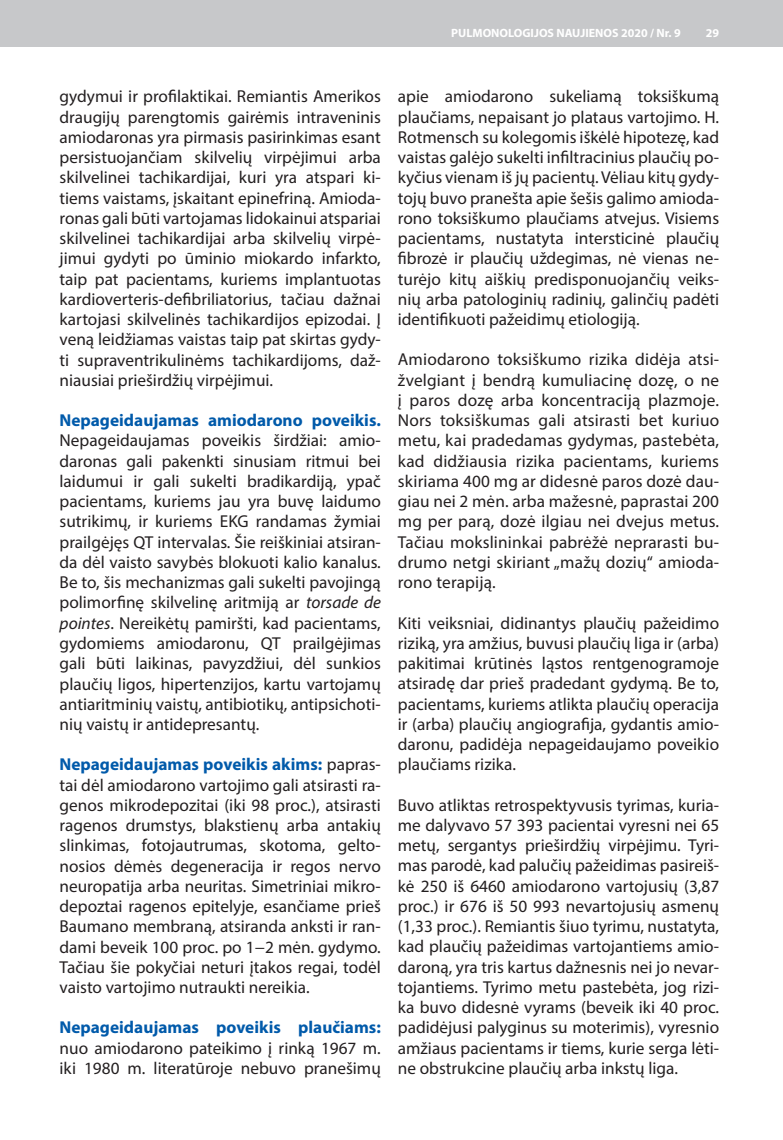
<style>
.page{position:relative;width:783px;height:1140px;background:#fff}
.page>*{position:absolute;margin:0;border:0;box-sizing:border-box;transform-origin:0 0}
.t1{font:17.25px/20.2px "Myriad Pro";color:#231f20;text-align:justify}
.t2{font:700 17.25px "Myriad Pro";color:#015aaa}
.t3{font:700 12px "Myriad Pro";color:#fff}
.s1{font-style:italic}
.s2{font-weight:700;color:#015aaa}
</style>
<div class="page">
<div style="left:0;top:0;width:782px;height:47px;background:#c7c8ca"></div>
<p class="t3" style="left:451px;top:25px;width:231px">PULMONOLOGIJOS NAUJIENOS 2020 / Nr. 9</p>
<p class="t3" style="left:705px;top:25px;width:15px">29</p>
<p class="t1" style="left:60px;top:86px;width:323px">gydymui ir profilaktikai. Remiantis Amerikos draugijų parengtomis gairėmis intraveninis amiodaronas yra pirmasis pasirinkimas esant persistuojančiam skilvelių virpėjimui arba skilvelinei tachikardijai, kuri yra atspari ki&shy;tiems vaistams, įskaitant epinefriną. Amioda&shy;ronas gali būti vartojamas lidokainui atspariai skilvelinei tachikardijai arba skilvelių virpė&shy;jimui gydyti po ūminio miokardo infarkto, taip pat pacientams, kuriems implantuotas kardioverteris-defibriliatorius, tačiau dažnai kartojasi skilvelinės tachikardijos epizodai. Į veną leidžiamas vaistas taip pat skirtas gydy&shy;ti supraventrikulinėms tachikardijoms, daž&shy;niausiai prieširdžių virpėjimui.</p>
<p class="t2" style="left:60px;top:409px;width:323px">Nepageidaujamas amiodarono poveikis.</p>
<p class="t1" style="left:60px;top:430px;width:323px">Nepageidaujamas poveikis širdžiai: amio&shy;daronas gali pakenkti sinusiam ritmui bei laidumui ir gali sukelti bradikardiją, ypač pacientams, kuriems jau yra buvę laidumo sutrikimų, ir kuriems EKG randamas žymiai prailgėjęs QT intervalas. Šie reiškiniai atsiran&shy;da dėl vaisto savybės blokuoti kalio kanalus.<br>Be to, šis mechanizmas gali sukelti pavojingą polimorfinę skilvelinę aritmiją ar <span class="s1">torsade de pointes</span>. Nereikėtų pamiršti, kad pacientams, gydomiems amiodaronu, QT prailgėjimas gali būti laikinas, pavyzdžiui, dėl sunkios plaučių ligos, hipertenzijos, kartu vartojamų antiaritminių vaistų, antibiotikų, antipsichoti&shy;nių vaistų ir antidepresantų.</p>
<p class="t1" style="left:60px;top:754px;width:323px"><span class="s2">Nepageidaujamas poveikis akims:</span> papras&shy;tai dėl amiodarono vartojimo gali atsirasti ra&shy;genos mikrodepozitai (iki 98 proc.), atsirasti ragenos drumstys, blakstienų arba antakių slinkimas, fotojautrumas, skotoma, gelto&shy;nosios dėmės degeneracija ir regos nervo neuropatija arba neuritas. Simetriniai mikro&shy;depoztai ragenos epitelyje, esančiame prieš Baumano membraną, atsiranda anksti ir ran&shy;dami beveik 100 proc. po 1−2 mėn. gydymo.<br>Tačiau šie pokyčiai neturi įtakos regai, todėl vaisto vartojimo nutraukti nereikia.</p>
<p class="t2" style="left:60px;top:1016px;width:323px">Nepageidaujamas poveikis plaučiams:</p>
<p class="t1" style="left:60px;top:1037px;width:323px">nuo amiodarono pateikimo į rinką 1967 m. iki 1980 m. literatūroje nebuvo pranešimų</p>
<p class="t1" style="left:398px;top:86px;width:323px">apie amiodarono sukeliamą toksiškumą plaučiams, nepaisant jo plataus vartojimo. H.<br>Rotmensch su kolegomis iškėlė hipotezę, kad vaistas galėjo sukelti infiltracinius plaučių po&shy;kyčius vienam iš jų pacientų. Vėliau kitų gydy&shy;tojų buvo pranešta apie šešis galimo amioda&shy;rono toksiškumo plaučiams atvejus. Visiems pacientams, nustatyta intersticinė plaučių fibrozė ir plaučių uždegimas, nė vienas ne&shy;turėjo kitų aiškių predisponuojančių veiks&shy;nių arba patologinių radinių, galinčių padėti identifikuoti pažeidimų etiologiją.</p>
<p class="t1" style="left:398px;top:349px;width:323px">Amiodarono toksiškumo rizika didėja atsi&shy;žvelgiant į bendrą kumuliacinę dozę, o ne į paros dozę arba koncentraciją plazmoje.<br>Nors toksiškumas gali atsirasti bet kuriuo metu, kai pradedamas gydymas, pastebėta, kad didžiausia rizika pacientams, kuriems skiriama 400 mg ar didesnė paros dozė dau&shy;giau nei 2 mėn. arba mažesnė, paprastai 200 mg per parą, dozė ilgiau nei dvejus metus.<br>Tačiau mokslininkai pabrėžė neprarasti bu&shy;drumo netgi skiriant „mažų dozių“ amioda&shy;rono terapiją.</p>
<p class="t1" style="left:398px;top:612px;width:323px">Kiti veiksniai, didinantys plaučių pažeidimo riziką, yra amžius, buvusi plaučių liga ir (arba) pakitimai krūtinės ląstos rentgenogramoje atsiradę dar prieš pradedant gydymą. Be to, pacientams, kuriems atlikta plaučių operacija ir (arba) plaučių angiografija, gydantis amio&shy;daronu, padidėja nepageidaujamo poveikio plaučiams rizika.</p>
<p class="t1" style="left:398px;top:794px;width:323px">Buvo atliktas retrospektyvusis tyrimas, kuria&shy;me dalyvavo 57 393 pacientai vyresni nei 65 metų, sergantys prieširdžių virpėjimu. Tyri&shy;mas parodė, kad palučių pažeidimas pasireiš&shy;kė 250 iš 6460 amiodarono vartojusių (3,87 proc.) ir 676 iš 50 993 nevartojusių asmenų (1,33 proc.). Remiantis šiuo tyrimu, nustatyta, kad plaučių pažeidimas vartojantiems amio&shy;daroną, yra tris kartus dažnesnis nei jo nevar&shy;tojantiems. Tyrimo metu pastebėta, jog rizi&shy;ka buvo didesnė vyrams (beveik iki 40 proc. padidėjusi palyginus su moterimis), vyresnio amžiaus pacientams ir tiems, kurie serga lėti&shy;ne obstrukcine plaučių arba inkstų liga.</p>
</div>
